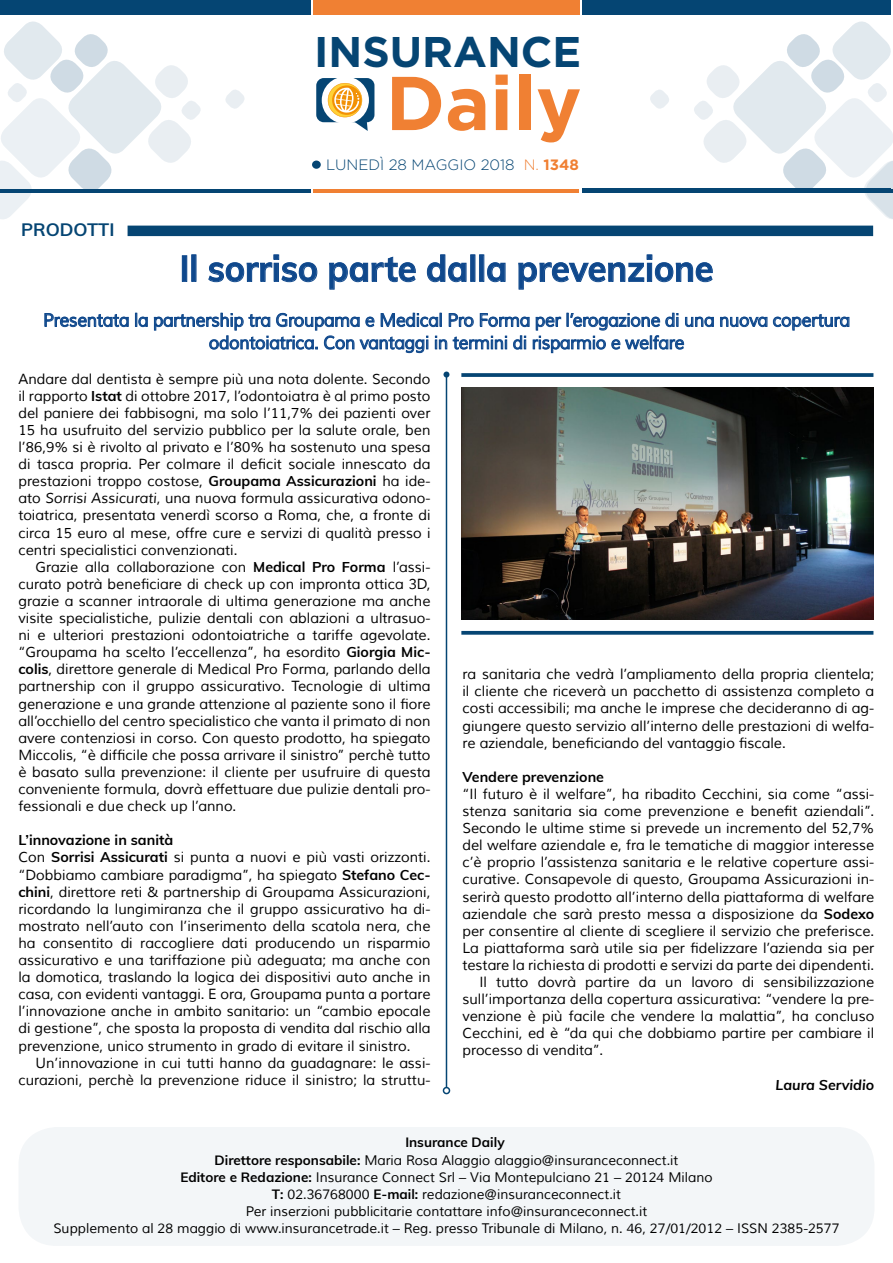
<style>
.page{position:relative;width:893px;height:1263px;background:#fff}
.page>*{position:absolute;margin:0;border:0;box-sizing:border-box;transform-origin:0 0}
.t1{font:700 76.05px "Gotham";color:#f08033}
.t2{font:700 42.9px "Gotham";color:#054573}
.t3{font:700 36px "Muli";color:#0f488c;scale:.95 1}
.t4{font:18px/22.5px "Muli";letter-spacing:-.01em;color:#0f488c;text-align:center;scale:.95 1}
.t5{font:700 18px "Muli";color:#054573}
.t6{font:18px "Noto Sans";color:#000}
.t7{font:300 15px "Gotham";color:#054573}
.t8{font:14.25px/17.1px "Muli";color:#000;text-align:justify}
.t9{font:700 14.25px "Muli";color:#000}
.t10{font:italic 700 14.25px "Muli";color:#000}
.t11{font:13.5px "Muli";color:#000}
.t12{font:700 13.5px "Muli";color:#000}
.s1{color:#f08033}
.s2{font-weight:700;color:#f08033}
.s3{font-weight:700}
.s4{font-style:italic}
</style>
<div class="page">
<div style="left:0;top:0;width:310px;height:15px;background:#054573"></div>
<div style="left:583px;top:0;width:308px;height:14px;background:#054573"></div>
<div style="left:313px;top:0;width:267px;height:15px;background:#f08033"></div>
<hr style="left:0;top:189px;width:310px;height:3px;background:#054573">
<hr style="left:583px;top:188px;width:308px;height:4px;background:#054573">
<hr style="left:314px;top:189px;width:265px;height:3px;background:#f08033">
<div style="left:316px;top:78px;width:58px;height:44px;background:#054573;border-radius:8px"></div>
<div style="left:322px;top:77px;width:47px;height:47px;background:#fff;border-radius:50%"></div>
<svg style="left:328px;top:83px;width:40px;height:48px"></svg>
<div style="left:312px;top:161px;width:9px;height:8px;background:#054573;border-radius:50%"></div>
<svg style="left:225px;top:90px;width:20px;height:19px"></svg>
<svg style="left:650px;top:90px;width:19px;height:19px"></svg>
<svg style="left:0;top:21px;width:203px;height:198px"></svg>
<svg style="left:691px;top:14px;width:202px;height:205px"></svg>
<div style="left:128px;top:226px;width:745px;height:10px;background:#054573"></div>
<hr style="left:446px;top:374px;width:1px;height:713px;background:#054573">
<svg style="left:443px;top:371px;width:6px;height:6px"></svg>
<div style="left:443px;top:1087px;width:7px;height:7px;border:2px solid #054573;border-radius:50%"></div>
<div style="left:18px;top:1127px;width:856px;height:119px;background:#f3f6f8;border-radius:38px"></div>
<div style="left:182px;top:255px;width:5px;height:27px;border:1px solid #0f488c"></div>
<div style="left:191px;top:255px;width:5px;height:27px;border:1px solid #0f488c"></div>
<svg style="left:208px;top:255px;width:110px;height:27px"></svg>
<svg style="left:329px;top:256px;width:87px;height:34px"></svg>
<svg style="left:427px;top:254px;width:40px;height:28px"></svg>
<div style="left:470px;top:255px;width:5px;height:27px;border:1px solid #0f488c"></div>
<div style="left:479px;top:255px;width:5px;height:27px;border:1px solid #0f488c"></div>
<svg style="left:487px;top:262px;width:19px;height:20px"></svg>
<svg style="left:518px;top:255px;width:195px;height:35px"></svg>
<svg style="left:44px;top:313px;width:85px;height:15px"></svg>
<svg style="left:135px;top:313px;width:13px;height:14px"></svg>
<svg style="left:720px;top:314px;width:130px;height:17px"></svg>
<svg style="left:154px;top:312px;width:560px;height:41px"></svg>
<img style="left:461px;top:388px;width:412px;height:231px">
<svg style="left:461px;top:373px;width:412px;height:4px;background:#14507b"></svg>
<svg style="left:461px;top:631px;width:412px;height:4px;background:#18537d"></svg>
<h2 class="t2" style="left:314px;top:27px;width:269px">INSURANCE</h2>
<h1 class="t1" style="left:386px;top:59px;width:197px">Daily</h1>
<p class="t5" style="left:21px;top:217px;width:95px">PRODOTTI</p>
<p class="t7" style="left:326px;top:157px;width:254px">LUNEDÌ 28 MAGGIO 2018 <span class="s1">N.</span> <span class="s2">1348</span></p>
<h3 class="t3" style="left:180px;top:242px;width:563px">Il sorriso parte dalla prevenzione</h3>
<p class="t4" style="left:43px;top:309px;width:850px">Presentata la partnership tra Groupama e Medical Pro Forma per l’erogazione di una nuova copertura odontoiatrica. Con vantaggi in termini di risparmio e welfare</p>
<p class="t8" style="left:18px;top:370px;width:414px">Andare dal dentista è sempre più una nota dolente. Secondo il rapporto <span class="s3">Istat</span> di ottobre 2017, l’odontoiatra è al primo posto del paniere dei fabbisogni, ma solo l’11,7% dei pazienti over 15 ha usufruito del servizio pubblico per la salute orale, ben l’86,9% si è rivolto al privato e l’80% ha sostenuto una spesa di tasca propria. Per colmare il deficit sociale innescato da prestazioni troppo costose, <span class="s3">Groupama Assicurazioni</span> ha ide&shy;ato <span class="s4">Sorrisi Assicurati</span>, una nuova formula assicurativa odono&shy;toiatrica, presentata venerdì scorso a Roma, che, a fronte di circa 15 euro al mese, offre cure e servizi di qualità presso i centri specialistici convenzionati.</p>
<p class="t8" style="left:18px;top:558px;width:414px;text-indent:17px">Grazie alla collaborazione con <span class="s3">Medical Pro Forma</span> l’assi&shy;curato potrà beneficiare di check up con impronta ottica 3D, grazie a scanner intraorale di ultima generazione ma anche visite specialistiche, pulizie dentali con ablazioni a ultrasuo&shy;ni e ulteriori prestazioni odontoiatriche a tariffe agevolate. “Groupama ha scelto l’eccellenza”, ha esordito <span class="s3">Giorgia Mic&shy;colis</span>, direttore generale di Medical Pro Forma, parlando della partnership con il gruppo assicurativo. Tecnologie di ultima generazione e una grande attenzione al paziente sono il fiore all’occhiello del centro specialistico che vanta il primato di non avere contenziosi in corso. Con questo prodotto, ha spiegato Miccolis, “è difficile che possa arrivare il sinistro” perchè tutto è basato sulla prevenzione: il cliente per usufruire di questa conveniente formula, dovrà effettuare due pulizie dentali pro&shy;fessionali e due check up l’anno.</p>
<p class="t8" style="left:18px;top:832px;width:414px;text-align:left"><span class="s3">L’innovazione in sanità<br></span>Con <span class="s3">Sorrisi Assicurati</span> si punta a nuovi e più vasti orizzonti. “Dobbiamo cambiare paradigma”, ha spiegato <span class="s3">Stefano Cec&shy;chini</span>, direttore reti &amp; partnership di Groupama Assicurazioni, ricordando la lungimiranza che il gruppo assicurativo ha di&shy;mostrato nell’auto con l’inserimento della scatola nera, che ha consentito di raccogliere dati producendo un risparmio assicurativo e una tariffazione più adeguata; ma anche con la domotica, traslando la logica dei dispositivi auto anche in casa, con evidenti vantaggi. E ora, Groupama punta a portare l’innovazione anche in ambito sanitario: un “cambio epocale di gestione”, che sposta la proposta di vendita dal rischio alla prevenzione, unico strumento in grado di evitare il sinistro.</p>
<p class="t8" style="left:18px;top:1054px;width:414px;text-align:right">Un’innovazione in cui tutti hanno da guadagnare: le assi&shy;curazioni, perchè la prevenzione riduce il sinistro; la struttu-</p>
<p class="t8" style="left:462px;top:666px;width:413px">ra sanitaria che vedrà l’ampliamento della propria clientela; il cliente che riceverà un pacchetto di assistenza completo a costi accessibili; ma anche le imprese che decideranno di ag&shy;giungere questo servizio all’interno delle prestazioni di welfa&shy;re aziendale, beneficiando del vantaggio fiscale.</p>
<p class="t9" style="left:462px;top:766px;width:143px">Vendere prevenzione</p>
<p class="t8" style="left:462px;top:786px;width:413px">“Il futuro è il welfare”, ha ribadito Cecchini, sia come “assi-</p>
<p class="t8" style="left:462px;top:803px;width:413px">stenza sanitaria sia come prevenzione e benefit aziendali”.</p>
<p class="t8" style="left:462px;top:820px;width:413px">Secondo le ultime stime si prevede un incremento del 52,7%</p>
<p class="t8" style="left:462px;top:837px;width:413px">del welfare aziendale e, fra le tematiche di maggior interesse</p>
<p class="t8" style="left:462px;top:854px;width:413px">c’è proprio l’assistenza sanitaria e le relative coperture assi-</p>
<p class="t8" style="left:462px;top:871px;width:413px">curative. Consapevole di questo, Groupama Assicurazioni in-</p>
<p class="t8" style="left:462px;top:888px;width:413px">serirà questo prodotto all’interno della piattaforma di welfare</p>
<p class="t8" style="left:462px;top:905px;width:413px">aziendale che sarà presto messa a disposizione da <span class="s3">Sodexo</span></p>
<p class="t8" style="left:462px;top:922px;width:413px">per consentire al cliente di scegliere il servizio che preferisce.</p>
<p class="t8" style="left:462px;top:940px;width:413px">La piattaforma sarà utile sia per fidelizzare l’azienda sia per</p>
<p class="t8" style="left:462px;top:957px;width:413px">testare la richiesta di prodotti e servizi da parte dei dipendenti.</p>
<p class="t8" style="left:479px;top:974px;width:396px">Il tutto dovrà partire da un lavoro di sensibilizzazione</p>
<p class="t8" style="left:462px;top:991px;width:413px">sull’importanza della copertura assicurativa: “vendere la pre-</p>
<p class="t8" style="left:462px;top:1008px;width:413px">venzione è più facile che vendere la malattia”, ha concluso</p>
<p class="t8" style="left:462px;top:1025px;width:413px">Cecchini, ed è “da qui che dobbiamo partire per cambiare il</p>
<p class="t8" style="left:462px;top:1042px;width:142px">processo di vendita”.</p>
<p class="t10" style="left:775px;top:1074px;width:100px">Laura Servidio</p>
<p class="t12" style="left:405px;top:1133px;width:101px">Insurance Daily</p>
<p class="t11" style="left:215px;top:1151px;width:465px"><span class="s3">Direttore responsabile:</span> Maria Rosa Alaggio alaggio@insuranceconnect.it</p>
<p class="t11" style="left:180px;top:1169px;width:534px"><span class="s3">Editore e Redazione:</span> Insurance Connect Srl – Via Montepulciano 21 – 20124 Milano</p>
<p class="t11" style="left:272px;top:1186px;width:351px"><span class="s3">T:</span> 02.36768000 <span class="s3">E-mail:</span> redazione@insuranceconnect.it</p>
<p class="t11" style="left:246px;top:1203px;width:403px">Per inserzioni pubblicitarie contattare info@insuranceconnect.it</p>
<p class="t11" style="left:53px;top:1220px;width:787px">Supplemento al 28 maggio di www.insurancetrade.it – Reg. presso Tribunale di Milano, n. 46, 27/01/2012 – ISSN 2385-2577</p>
<p class="t6" style="left:441px;top:1216px;width:12px">3</p>
</div>
